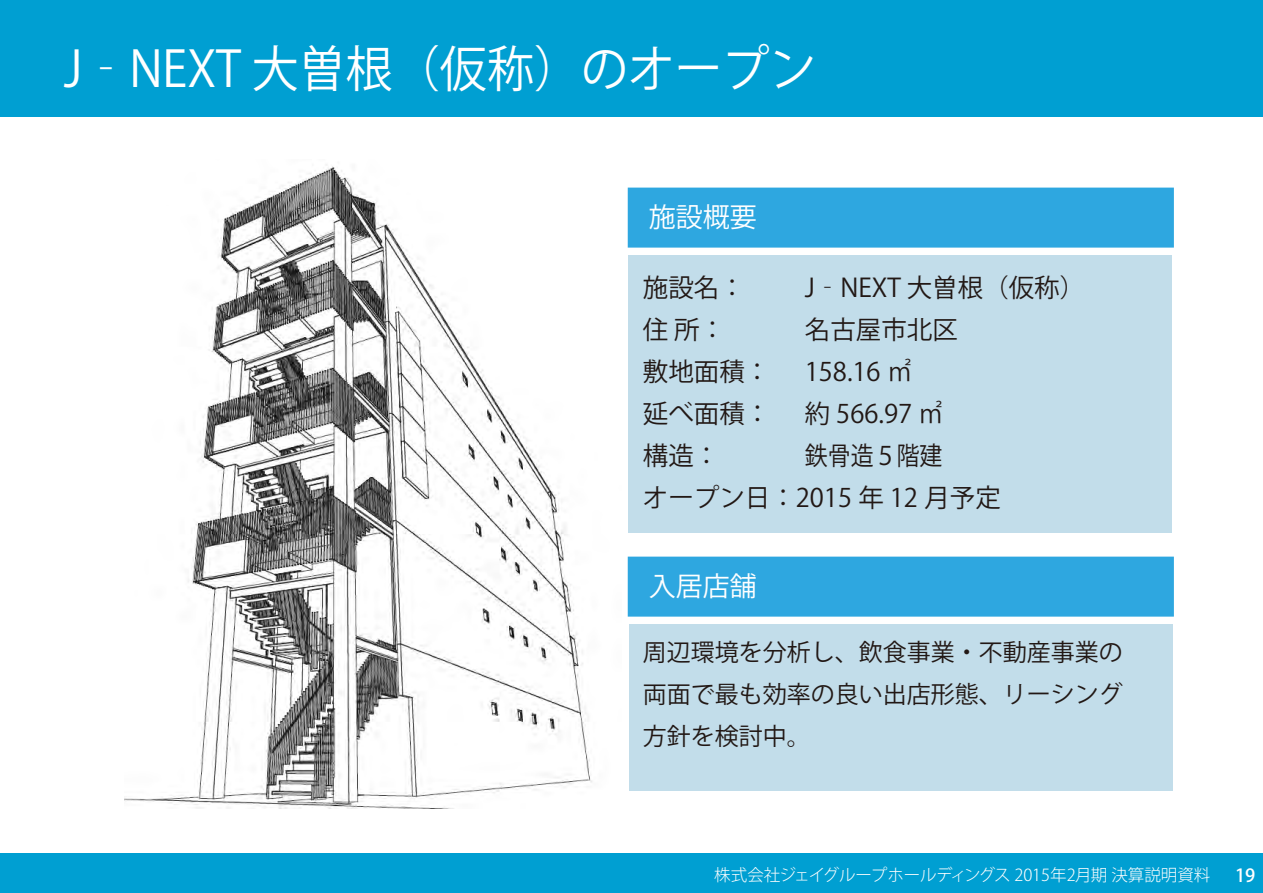
<style>
.page{position:relative;width:1263px;height:893px;background:#009fd2}
.page>*{position:absolute;margin:0;border:0;box-sizing:border-box;transform-origin:0 0}
.t1{font:49.5px "Koz Go Pro";color:#fff;scale:.95 1}
.t2{font:27px "Koz Go Pro";color:#fff}
.t3{font:25.5px "Koz Go Pro";color:#221815}
.t4{font:25.5px/42px "Koz Go Pro";color:#221815;scale:.9 1}
.t5{font:24px/42px "Koz Go Pro";color:#221815;text-align:justify}
.t6{font:500 18px "Koz Go Pro";color:#fff}
.t7{font:300 16.5px "Koz Go Pro";letter-spacing:-.005em;color:#fff}
</style>
<div class="page">
<div style="left:0;top:117px;width:1263px;height:735px;background:#fff"></div>
<div style="left:628px;top:188px;width:546px;height:60px;background:#2ea7e0;border:4px solid #2ea7e0"></div>
<div style="left:628px;top:255px;width:544px;height:278px;background:#c2ddea"></div>
<div style="left:628px;top:557px;width:546px;height:60px;background:#2ea7e0;border:4px solid #2ea7e0"></div>
<div style="left:629px;top:624px;width:543px;height:167px;background:#c2ddea"></div>
<img style="left:124px;top:164px;width:468px;height:644px">
<h1 class="t1" style="left:64px;top:37px;width:793px">J‐NEXT 大曽根（仮称）のオープン</h1>
<p class="t2" style="left:649px;top:199px;width:109px">施設概要</p>
<p class="t3" style="left:643px;top:271px;width:103px">施設名：</p>
<p class="t3" style="left:805px;top:271px;width:282px">J‐NEXT 大曽根（仮称）</p>
<p class="t3" style="left:643px;top:313px;width:84px">住 所：</p>
<p class="t3" style="left:805px;top:313px;width:154px">名古屋市北区</p>
<p class="t3" style="left:643px;top:355px;width:129px">敷地面積 ：</p>
<p class="t3" style="left:805px;top:355px;width:109px">158.16 ㎡</p>
<p class="t3" style="left:643px;top:397px;width:129px">延べ面積：</p>
<p class="t3" style="left:805px;top:397px;width:140px">約 566.97 ㎡</p>
<p class="t3" style="left:643px;top:439px;width:78px">構造：</p>
<p class="t4" style="left:643px;top:435px;width:399px;text-indent:162px">鉄骨造５階建<br>オープン日：2015 年 12 月予定</p>
<p class="t2" style="left:649px;top:568px;width:109px">入居店舗</p>
<p class="t5" style="left:643px;top:632px;width:481px">周辺環境を分析し、飲食事業・不動産事業の両面で最も効率の良い出店形態、リーシング方針を検討中。</p>
<p class="t7" style="left:714px;top:864px;width:498px">株式会社ジェイグループホールディングス 2015年2月期 決算説明資料</p>
<p class="t6" style="left:1235px;top:864px;width:22px">19</p>
</div>
